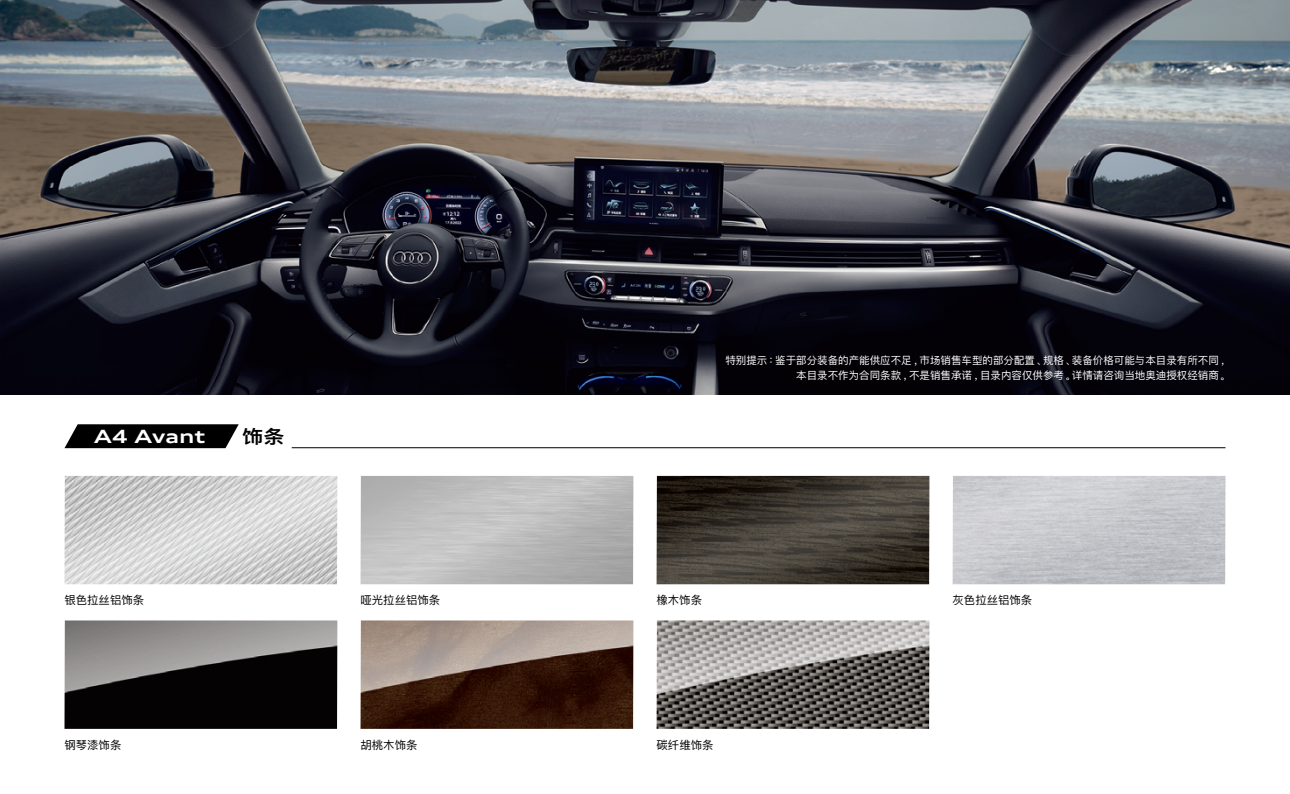
<style>
.page{position:relative;width:1290px;height:794px;background:#fff}
.page>*{position:absolute;margin:0;border:0;box-sizing:border-box;transform-origin:0 0}
.t1{font:700 expanded 18.38px "Audi Type";color:#fff}
.t2{font:600 18.38px "DFP King Gothic GB";color:#000;scale:1.15 1}
.t3{font:11.38px "DFP King Gothic GB";color:#000}
.t4{font:10.5px/14.9px "DFP King Gothic GB";color:#fff;text-align:right}
</style>
<div class="page">
<img style="left:0;top:0;width:1290px;height:394px">
<img style="left:64px;top:476px;width:273px;height:108px">
<img style="left:656px;top:476px;width:273px;height:108px">
<img style="left:64px;top:620px;width:273px;height:109px">
<img style="left:360px;top:620px;width:273px;height:109px">
<img style="left:656px;top:620px;width:273px;height:109px">
<svg style="left:64px;top:424px;width:175px;height:24px;background:#171717"></svg>
<hr style="left:292px;top:447px;width:933px;height:1px;background:#000">
<h1 class="t1" style="left:94px;top:425px;width:113px">A4 Avant</h1>
<h1 class="t2" style="left:242px;top:426px;width:38px">饰条</h1>
<p class="t4" style="left:725px;top:353px;width:507px">特别提示：鉴于部分装备的产能供应不足，市场销售车型的部分配置、规格、装备价格可能与本目录有所不同，本目录不作为合同条款，不是销售承诺，目录内容仅供参考。详情请咨询当地奥迪授权经销商。</p>
<p class="t3" style="left:64px;top:594px;width:81px">银色拉丝铝饰条</p>
<p class="t3" style="left:360px;top:594px;width:81px">哑光拉丝铝饰条</p>
<p class="t3" style="left:656px;top:594px;width:47px">橡木饰条</p>
<p class="t3" style="left:952px;top:594px;width:81px">灰色拉丝铝饰条</p>
<p class="t3" style="left:64px;top:738px;width:58px">钢琴漆饰条</p>
<p class="t3" style="left:360px;top:738px;width:58px">胡桃木饰条</p>
<p class="t3" style="left:656px;top:738px;width:58px">碳纤维饰条</p>
</div>
